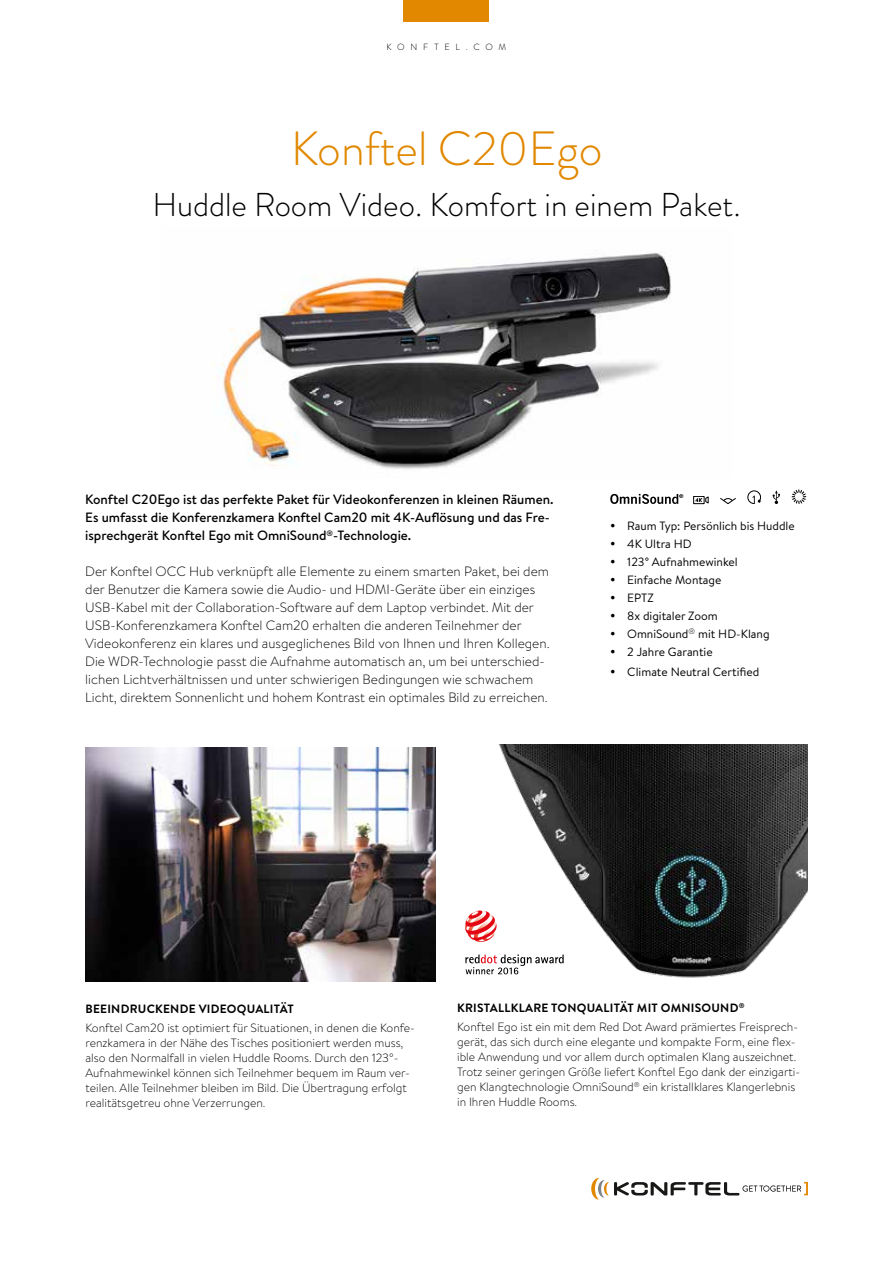
<style>
.page{position:relative;width:893px;height:1263px;background:#fff}
.page>*{position:absolute;margin:0;border:0;box-sizing:border-box;transform-origin:0 0}
.t1{font:300 48px "Brandon Grotesque";color:#e18800}
.t2{font:300 33px "Brandon Grotesque";color:#000}
.t3{font:300 13.5px/18px "Brandon Text";color:#000}
.t4{font:500 13.5px/18px "Brandon Text";color:#000}
.t5{font:300 12px/15px "Brandon Text";color:#000}
.t6{font:12px/18px "Brandon Text";color:#000}
.t7{font:700 12px "Brandon Text";letter-spacing:.02em;color:#000}
.t8{font:300 9px "Brandon Grotesque";letter-spacing:.64em;color:#000}
.s1{font-weight:700}
</style>
<div class="page">
<svg style="left:591px;top:1178px;width:217px;height:21px"></svg>
<div style="left:404px;top:0;width:85px;height:21px;background:#e18800"></div>
<img style="left:213px;top:253px;width:458px;height:216px">
<svg style="left:610px;top:494px;width:73px;height:10px"></svg>
<div style="left:693px;top:496px;width:11px;height:8px;border:1px solid #000"></div>
<svg style="left:695px;top:496px;width:13px;height:8px"></svg>
<svg style="left:720px;top:498px;width:16px;height:6px"></svg>
<svg style="left:747px;top:490px;width:14px;height:14px"></svg>
<svg style="left:772px;top:490px;width:8px;height:14px"></svg>
<svg style="left:792px;top:489px;width:14px;height:15px"></svg>
<img style="left:465px;top:745px;width:343px;height:233px">
<img style="left:85px;top:747px;width:350px;height:234px">
<p class="t8" style="left:387px;top:41px;width:121px">KONFTEL.COM</p>
<h1 class="t1" style="left:291px;top:116px;width:313px">Konftel C20Ego</h1>
<h2 class="t2" style="left:153px;top:183px;width:590px">Huddle Room Video. Komfort in einem Paket.</h2>
<p class="t4" style="left:85px;top:490px;width:470px">Konftel C20Ego ist das perfekte Paket für Videokonferenzen in kleinen Räumen.<br>Es umfasst die Konferenzkamera Konftel Cam20 mit 4K-Auflösung und das Fre&shy;isprechgerät Konftel Ego mit OmniSound<sup>®</sup>-Technologie.</p>
<p class="t3" style="left:85px;top:562px;width:466px">Der Konftel OCC Hub verknüpft alle Elemente zu einem smarten Paket, bei dem der Benutzer die Kamera sowie die Audio- und HDMI-Geräte über ein einziges USB-Kabel mit der Collaboration-Software auf dem Laptop verbindet. Mit der USB-Konferenzkamera Konftel Cam20 erhalten die anderen Teilnehmer der Videokonferenz ein klares und ausgeglichenes Bild von Ihnen und Ihren Kollegen.<br>Die WDR-Technologie passt die Aufnahme automatisch an, um bei unterschied&shy;lichen Lichtverhältnissen und unter schwierigen Bedingungen wie schwachem Licht, direktem Sonnenlicht und hohem Kontrast ein optimales Bild zu erreichen.</p>
<p class="t6" style="left:627px;top:517px;width:169px">Raum Typ: Persönlich bis Huddle<br>4K Ultra HD<br>123° Aufnahmewinkel<br>Einfache Montage<br>EPTZ<br>8x digitaler Zoom<br>OmniSound<sup>®</sup> mit HD-Klang<br>2 Jahre Garantie</p>
<p class="t6" style="left:627px;top:662px;width:133px">Climate Neutral Certified</p>
<p class="t7" style="left:86px;top:1000px;width:210px">BEEINDRUCKENDE VIDEOQUALITÄT</p>
<p class="t5" style="left:85px;top:1020px;width:331px">Konftel Cam20 ist optimiert für Situationen, in denen die Konfe&shy;renzkamera in der Nähe des Tisches positioniert werden muss, also den Normalfall in vielen Huddle Rooms. Durch den 123°- Aufnahmewinkel können sich Teilnehmer bequem im Raum ver&shy;teilen. Alle Teilnehmer bleiben im Bild. Die Übertragung erfolgt realitätsgetreu ohne Verzerrungen.</p>
<p class="t5" style="left:457px;top:998px;width:342px;line-height:19.2px"><span class="s1">KRISTALLKLARE TONQUALITÄT MIT OMNISOUND</span><sup>®<br></sup>Konftel Ego ist ein mit dem Red Dot Award prämiertes Freisprech-</p>
<p class="t5" style="left:457px;top:1034px;width:344px">gerät, das sich durch eine elegante und kompakte Form, eine flex&shy;ible Anwendung und vor allem durch optimalen Klang auszeichnet.<br>Trotz seiner geringen Größe liefert Konftel Ego dank der einzigarti&shy;gen Klangtechnologie OmniSound<sup>®</sup> ein kristallklares Klangerlebnis in Ihren Huddle Rooms.</p>
</div>
